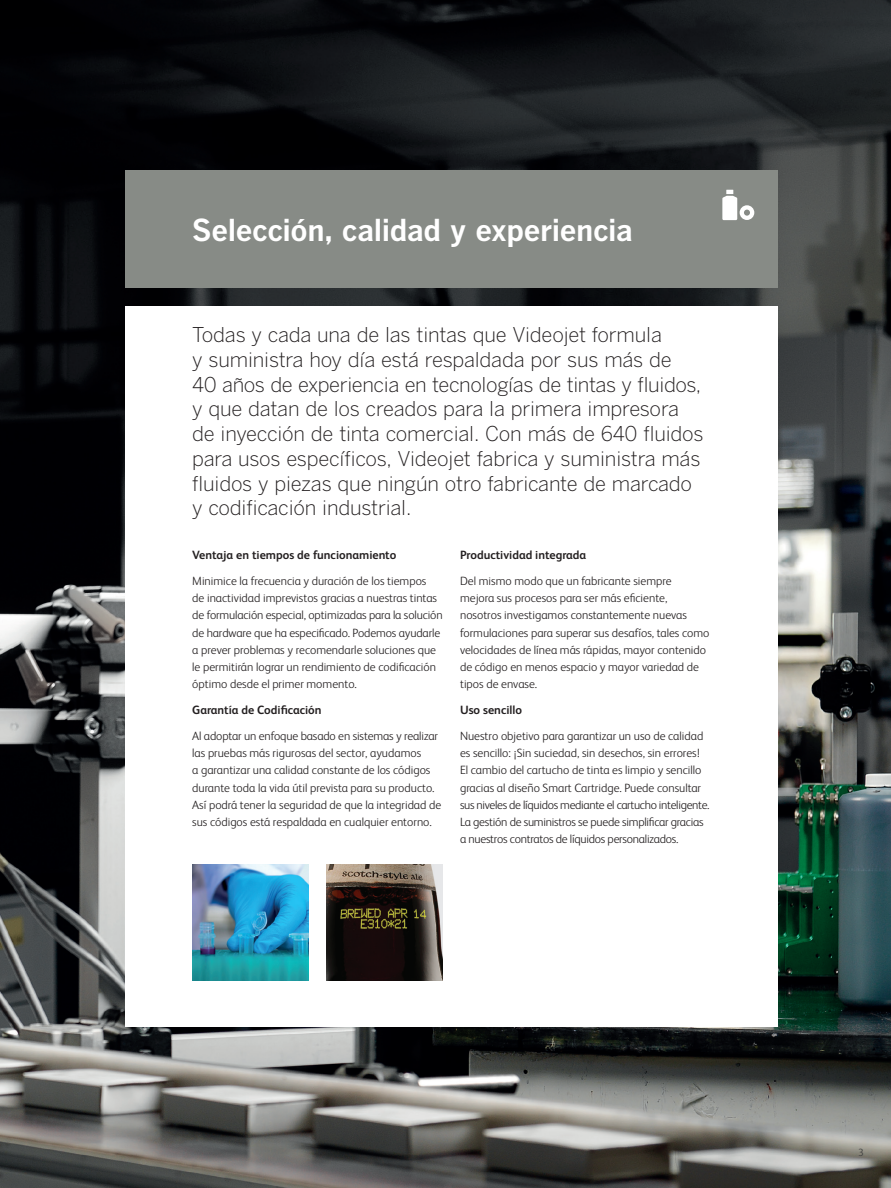
<style>
.page{position:relative;width:891px;height:1188px;background:#fff}
.page>*{position:absolute;margin:0;border:0;box-sizing:border-box;transform-origin:0 0}
.Intro_header{font:30px "Benton Got Bol";letter-spacing:-.015em;color:#fff}
.intro_body{font:20.25px/24.8px "Benton Got Lt";letter-spacing:-.01em;color:#231f20}
.Body_8_5_12{font:300 12px/17.2px "FS Albert";color:#231f20}
.Body_8_5_12_bold{font:700 12px "FS Albert";color:#231f20}
.t1{font:300 10.5px "FS Albert";color:#3e3e3f}
</style>
<div class="page">
<img style="left:0;top:0;width:891px;height:1188px">
<div style="left:125px;top:306px;width:653px;height:720px;background:#fff"></div>
<div style="left:125px;top:171px;width:653px;height:117px;background:#878b86"></div>
<img style="left:192px;top:864px;width:117px;height:117px">
<img style="left:326px;top:864px;width:117px;height:117px">
<svg style="left:722px;top:190px;width:32px;height:30px"></svg>
<p class="Intro_header" style="left:192px;top:211px;width:442px">Selección, calidad y experiencia</p>
<p class="intro_body" style="left:192px;top:322px;width:513px">Todas y cada una de las tintas que Videojet formula<br>y suministra hoy día está respaldada por sus más de<br>40 años de experiencia en tecnologías de tintas y fluidos, y que datan de los creados para la primera impresora de inyección de tinta comercial. Con más de 640 fluidos para usos específicos, Videojet fabrica y suministra más fluidos y piezas que ningún otro fabricante de marcado y codificación industrial.</p>
<p class="Body_8_5_12_bold" style="left:192px;top:548px;width:206px">Ventaja en tiempos de funcionamiento</p>
<p class="Body_8_5_12" style="left:192px;top:572px;width:252px">Minimice la frecuencia y duración de los tiempos<br>de inactividad imprevistos gracias a nuestras tintas de formulación especial, optimizadas para la solución de hardware que ha especificado. Podemos ayudarle a prever problemas y recomendarle soluciones que le permitirán lograr un rendimiento de codificación óptimo desde el primer momento.</p>
<p class="Body_8_5_12_bold" style="left:192px;top:703px;width:131px">Garantía de Codificación</p>
<p class="Body_8_5_12" style="left:192px;top:727px;width:251px">Al adoptar un enfoque basado en sistemas y realizar las pruebas más rigurosas del sector, ayudamos<br>a garantizar una calidad constante de los códigos durante toda la vida útil prevista para su producto.<br>Así podrá tener la seguridad de que la integridad de sus códigos está respaldada en cualquier entorno.</p>
<p class="Body_8_5_12_bold" style="left:460px;top:548px;width:128px">Productividad integrada</p>
<p class="Body_8_5_12" style="left:460px;top:572px;width:251px">Del mismo modo que un fabricante siempre<br>mejora sus procesos para ser más eficiente, nosotros investigamos constantemente nuevas formulaciones para superar sus desafíos, tales como velocidades de línea más rápidas, mayor contenido de código en menos espacio y mayor variedad de tipos de envase.</p>
<p class="Body_8_5_12_bold" style="left:460px;top:703px;width:63px">Uso sencillo</p>
<p class="Body_8_5_12" style="left:460px;top:727px;width:251px">Nuestro objetivo para garantizar un uso de calidad es sencillo: ¡Sin suciedad, sin desechos, sin errores!<br>El cambio del cartucho de tinta es limpio y sencillo gracias al diseño Smart Cartridge. Puede consultar sus niveles de líquidos mediante el cartucho inteligente.<br>La gestión de suministros se puede simplificar gracias a nuestros contratos de líquidos personalizados.</p>
<p class="t1" style="left:858px;top:1147px;width:7px">3</p>
</div>
